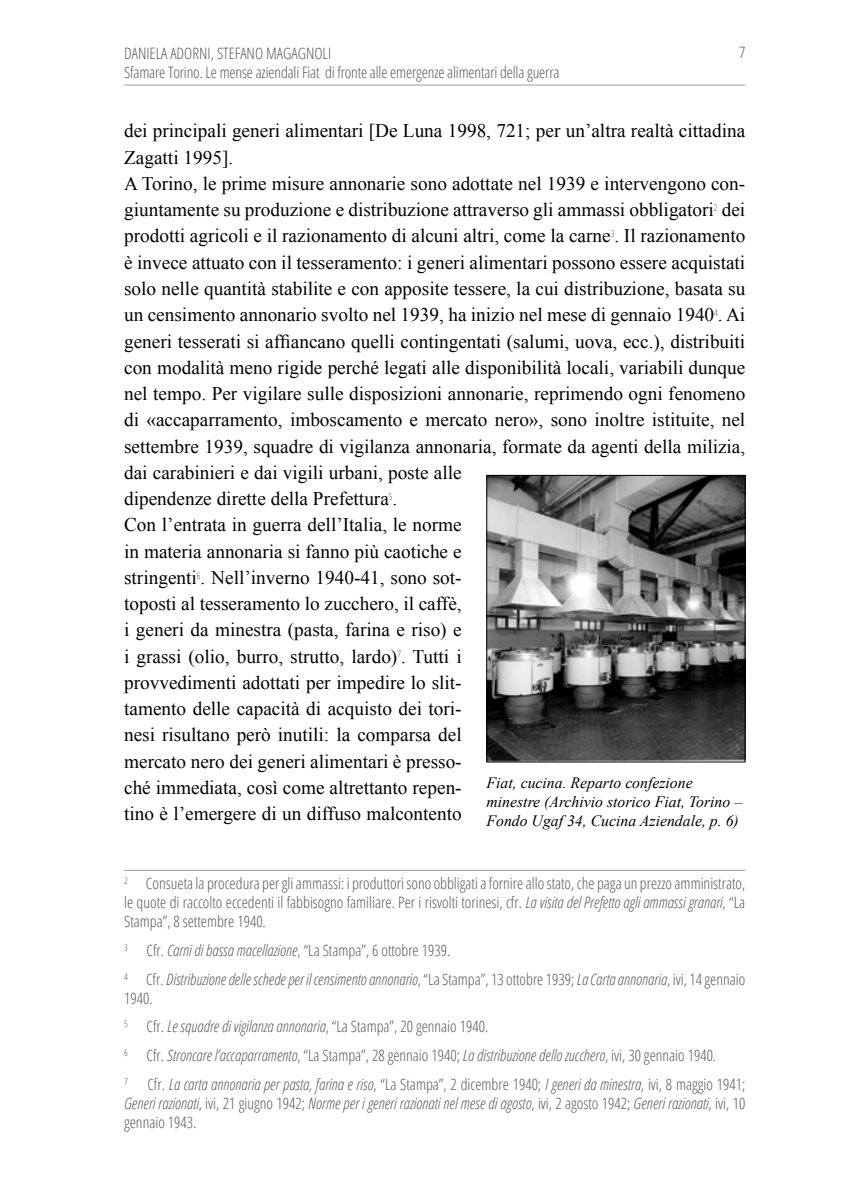
<style>
.page{position:relative;width:844px;height:1191px;background:#fff}
.page>*{position:absolute;margin:0;border:0;box-sizing:border-box;transform-origin:0 0}
.t1{font:19.25px/26.2px "Times New Roman";color:#000}
.t2{font:italic 300 condensed 15.75px/28.9px "Open Sans";color:#58585a}
.t3{font:300 condensed 15.75px/18.9px "Open Sans";letter-spacing:-.01em;color:#58585a}
.t4{font:italic 15.75px/18.9px "Times New Roman";color:#000}
.s1{font-style:italic}
.s2{font-style:normal}
</style>
<div class="page">
<hr style="left:124px;top:85px;width:621px;height:1px;background:#9c9e9f">
<hr style="left:124px;top:870px;width:621px;height:1px;background:#9c9e9f">
<img style="left:488px;top:477px;width:255px;height:283px">
<div style="left:486px;top:475px;width:259px;height:287px;border:1px solid #000"></div>
<p class="t3" style="left:124px;top:43px;width:437px;text-indent:87px">, Stefano Magagno li<br>Sfamare Torino. Le mense aziendali Fiat di fronte alle emergenze alimentari della guerra</p>
<p class="t3" style="left:738px;top:42px;width:8px">7</p>
<p class="t3" style="left:124px;top:43px;width:60px">Danie la Adorni</p>
<p class="t1" style="left:124px;top:118px;width:622px">dei principali generi alimentari [De Luna 1998, 721; per un’altra realtà cittadina Zagatti 1995].<br>A Torino, le prime misure annonarie sono adottate nel 1939 e intervengono con&shy;giuntamente su produzione e distribuzione attraverso gli ammassi obbligatori<sup>2</sup> dei prodotti agricoli e il razionamento di alcuni altri, come la carne<sup>3</sup>. Il razionamento è invece attuato con il tesseramento: i generi alimentari possono essere acquistati solo nelle quantità stabilite e con apposite tessere, la cui distribuzione, basata su un censimento annonario svolto nel 1939, ha inizio nel mese di gennaio 1940<sup>4</sup>. Ai generi tesserati si affiancano quelli contingentati (salumi, uova, ecc.), distribuiti con modalità meno rigide perché legati alle disponibilità locali, variabili dunque nel tempo. Per vigilare sulle disposizioni annonarie, reprimendo ogni fenomeno di «accaparramento, imboscamento e mercato nero», sono inoltre istituite, nel settembre 1939, squadre di vigilanza annonaria, formate da agenti della milizia, dai carabinieri e dai vigili urbani, poste alle<br>dipendenze dirette della Prefettura<sup>5</sup>.<br>Con l’entrata in guerra dell’Italia, le norme<br>in materia annonaria si fanno più caotiche e<br>stringenti<sup>6</sup>. Nell’inverno 1940-41, sono sot-<br>toposti al tesseramento lo zucchero, il caffè,<br>i generi da minestra (pasta, farina e riso) e<br>i grassi (olio, burro, strutto, lardo)<sup>7</sup>. Tutti i<br>provvedimenti adottati per impedire lo slit-<br>tamento delle capacità di acquisto dei tori-<br>nesi risultano però inutili: la comparsa del<br>mercato nero dei generi alimentari è presso-<br>ché immediata, così come altrettanto repen-<br>tino è l’emergere di un diffuso malcontento</p>
<p class="t4" style="left:486px;top:773px;width:257px">Fiat, cucina. Reparto confezione minestre (Archivio storico Fiat, Torino –<br>Fondo Ugaf 34, Cucina Aziendale, p. 6)</p>
<p class="t3" style="left:124px;top:873px;width:622px;text-align:justify"><sup>2</sup> Consueta la procedura per gli ammassi: i produttori sono obbligati a fornire allo stato, che paga un prezzo amministrato, le quote di raccolto eccedenti il fabbisogno familiare. Per i risvolti torinesi, cfr. <span class="s1">La visita del Prefetto agli ammassi granari</span>, “La Stampa”, 8 settembre 1940.</p>
<p class="t2" style="left:124px;top:935px;width:622px"><sup>3</sup> <span class="s2">Cfr.</span> Carni di bassa macellazione<span class="s2">, “La Stampa”, 6 ottobre 1939.<br></span><sup>4</sup> <span class="s2">Cfr.</span> Distribuzione delle schede per il censimento annonario<span class="s2">, “La Stampa”, 13 ottobre 1939;</span> La Carta annonaria<span class="s2">, ivi, 14 gennaio</span></p>
<p class="t2" style="left:124px;top:983px;width:622px"><span class="s2">1940.<br></span><sup>5</sup> <span class="s2">Cfr.</span> Le squadre di vigilanza annonaria<span class="s2">, “La Stampa”, 20 gennaio 1940.<br></span><sup>6</sup> <span class="s2">Cfr.</span> Stroncare l’accaparramento<span class="s2">, “La Stampa”, 28 gennaio 1940;</span> La distribuzione dello zucchero<span class="s2">, ivi, 30 gennaio 1940.<br></span><sup>7</sup> <span class="s2">Cfr.</span> La carta annonaria per pasta, farina e riso<span class="s2">, “La Stampa”, 2 dicembre 1940;</span> I generi da minestra<span class="s2">, ivi, 8 maggio 1941;</span></p>
<p class="t2" style="left:124px;top:1093px;width:622px;line-height:18.9px">Generi razionati<span class="s2">, ivi, 21 giugno 1942;</span> Norme per i generi razionati nel mese di agosto<span class="s2">, ivi, 2 agosto 1942;</span> Generi razionati<span class="s2">, ivi, 10 gennaio 1943.</span></p>
</div>
